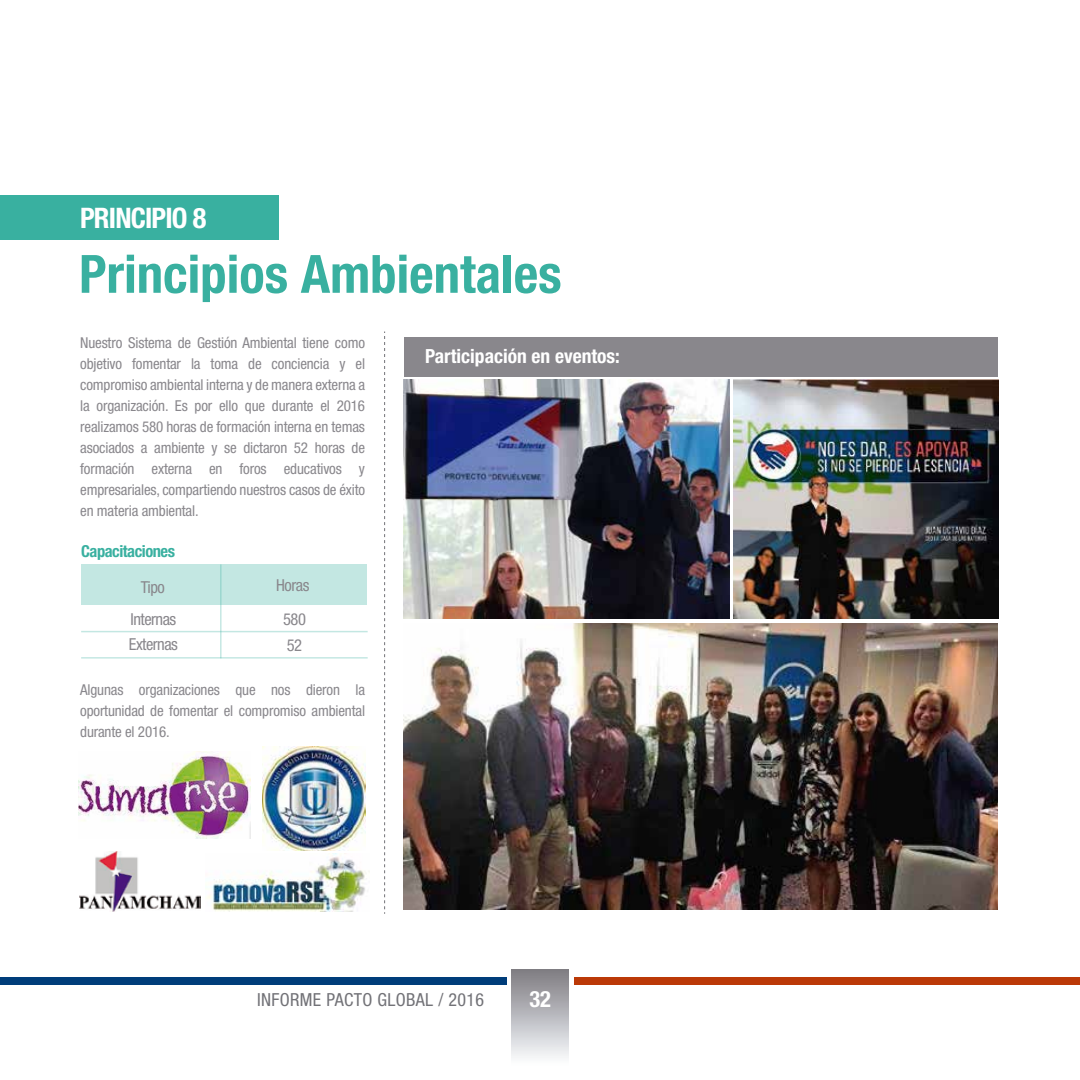
<style>
.page{position:relative;width:1080px;height:1080px;background:#fff}
.page>*{position:absolute;margin:0;border:0;box-sizing:border-box;transform-origin:0 0}
.t1{font:700 condensed 52.8px "Helvetica Neue";color:#39b0a0}
.t2{font:700 condensed 28.35px "Helvetica Neue";letter-spacing:-.03em;color:#fff}
.t3{font:700 condensed 22.5px "Helvetica Neue";color:#fff}
.t4{font:700 condensed 19.5px "Helvetica Neue";color:#fff}
.t5{font:condensed 18px "Helvetica Neue";letter-spacing:.02em;color:#727277}
.t6{font:condensed 16.5px/25.5px "Helvetica Neue";letter-spacing:-.03em;color:#89878c}
.t7{font:700 condensed 16.5px "Helvetica Neue";letter-spacing:-.03em;color:#39b0a0}
.t8{font:condensed 15px/21px "Helvetica Neue";letter-spacing:-.01em;color:#89878c;text-align:justify}
</style>
<div class="page">
<div style="left:511px;top:969px;width:58px;height:111px;background:linear-gradient(to bottom,#7e7d84,#fff)"></div>
<div style="left:0;top:195px;width:279px;height:44px;background:#39b0a0"></div>
<svg style="left:384px;top:332px;width:1px;height:582px"></svg>
<div style="left:0;top:978px;width:506px;height:7px;background:#003d7a"></div>
<div style="left:574px;top:978px;width:506px;height:7px;background:#bb3907"></div>
<img style="left:79px;top:752px;width:172px;height:87px">
<img style="left:262px;top:747px;width:104px;height:104px">
<img style="left:79px;top:851px;width:122px;height:61px">
<img style="left:207px;top:854px;width:162px;height:57px">
<div style="left:81px;top:564px;width:286px;height:40px;background:#c3e7e2"></div>
<hr style="left:81px;top:631px;width:287px;height:1px;background:#39b0a0">
<hr style="left:81px;top:657px;width:287px;height:2px;background:#39b0a0">
<hr style="left:220px;top:564px;width:2px;height:94px;background:#39b0a0">
<img style="left:404px;top:380px;width:326px;height:239px">
<img style="left:734px;top:380px;width:264px;height:238px">
<img style="left:403px;top:623px;width:595px;height:287px">
<div style="left:404px;top:337px;width:594px;height:40px;background:#89878c"></div>
<h2 class="t2" style="left:80px;top:201px;width:128px">PRINCIPIO 8</h2>
<h1 class="t1" style="left:79px;top:242px;width:484px">Principios Ambientales</h1>
<p class="t8" style="left:80px;top:332px;width:286px">Nuestro Sistema de Gestión Ambiental tiene como objetivo fomentar la toma de conciencia y el compromiso ambiental interna y de manera externa a la organización. Es por ello que durante el 2016 realizamos 580 horas de formación interna en temas asociados a ambiente y se dictaron 52 horas de formación externa en foros educativos y empresariales, compartiendo nuestros casos de éxito en materia ambiental.</p>
<p class="t7" style="left:81px;top:541px;width:95px">Capacitaciones</p>
<p class="t6" style="left:141px;top:574px;width:26px">Tipo</p>
<p class="t6" style="left:129px;top:606px;width:51px">Internas<br>Externas</p>
<p class="t6" style="left:276px;top:572px;width:35px">Horas</p>
<p class="t6" style="left:283px;top:607px;width:24px">580<br>52</p>
<p class="t8" style="left:80px;top:679px;width:286px">Algunas organizaciones que nos dieron la oportunidad de fomentar el compromiso ambiental durante el 2016.</p>
<h3 class="t4" style="left:425px;top:344px;width:196px">Participación en eventos:</h3>
<p class="t5" style="left:257px;top:989px;width:228px">INFORME PACTO GLOBAL / 2016</p>
<h3 class="t3" style="left:530px;top:985px;width:23px">32</h3>
</div>
